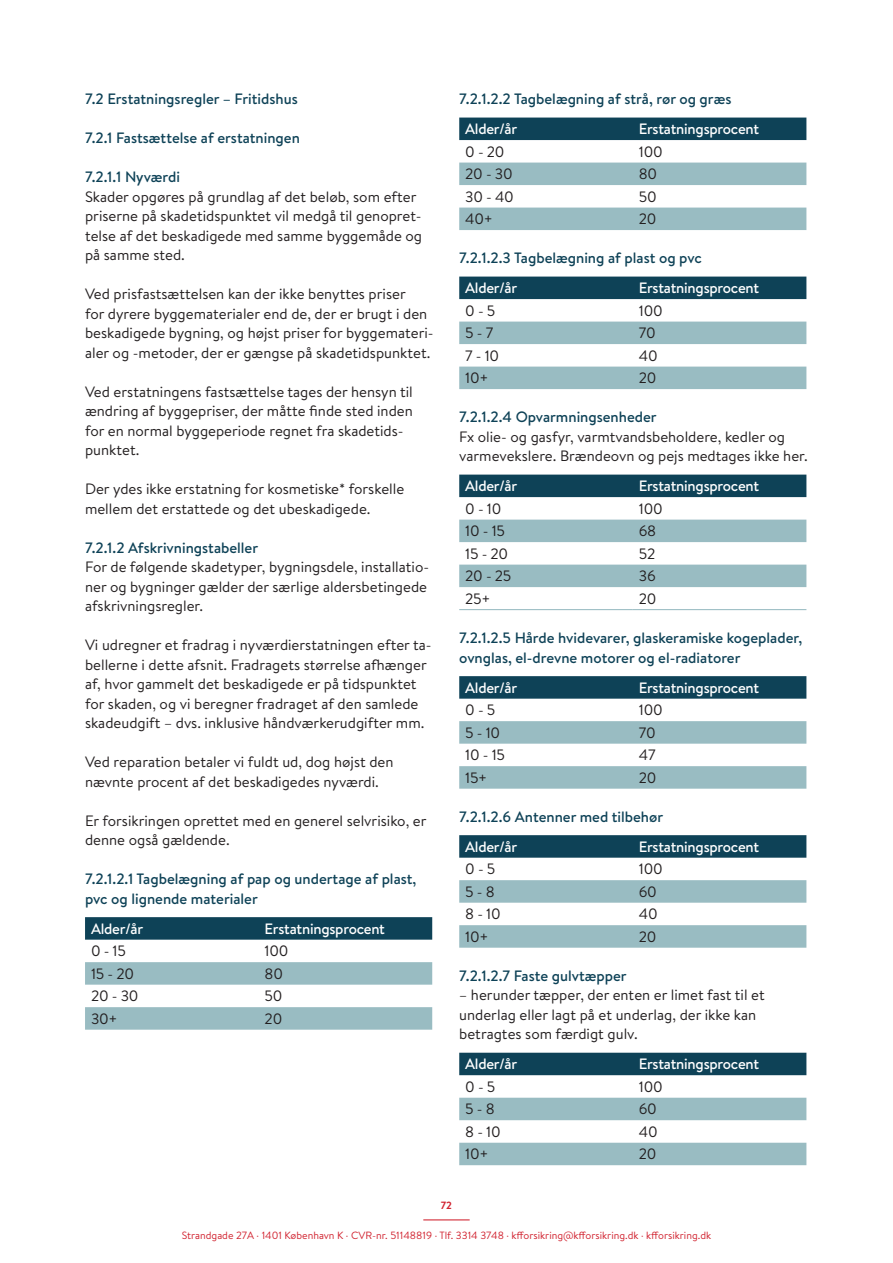
<style>
.page{position:relative;width:893px;height:1263px;background:#fff}
.page>*{position:absolute;margin:0;border:0;box-sizing:border-box;transform-origin:0 0}
.Brød_tekst_MC{font:15px/19.5px "Brandon Text";color:#231f20}
.Brød_tekst_MC-2{font:500 15px/19.5px "Brandon Text";color:#0e4257}
.Brød_tekst_MC-3{font:500 15px "Brandon Text";letter-spacing:-.015em;color:#fff}
.t1{font:10.5px "Brandon Text";color:#d1222f}
.t2{font:700 10.5px "Brandon Text";color:#d1222f}
</style>
<div class="page">
<hr style="left:423px;top:1219px;width:47px;height:1px;background:#d1222f">
<svg style="left:85px;top:917px;width:347px;height:23px;background:#13465a"></svg>
<svg style="left:85px;top:962px;width:347px;height:68px"></svg>
<div style="left:459px;top:118px;width:347px;height:22px;background:#0e4257"></div>
<svg style="left:459px;top:163px;width:347px;height:67px"></svg>
<div style="left:459px;top:277px;width:347px;height:22px;background:#0e4257"></div>
<svg style="left:459px;top:322px;width:347px;height:67px"></svg>
<div style="left:459px;top:475px;width:347px;height:22px;background:#0e4257"></div>
<svg style="left:459px;top:520px;width:347px;height:67px"></svg>
<hr style="left:459px;top:609px;width:174px;height:1px;background:#99bcc2">
<hr style="left:633px;top:609px;width:173px;height:1px;background:#99bcc2">
<svg style="left:459px;top:676px;width:347px;height:23px;background:#13465a"></svg>
<svg style="left:459px;top:721px;width:347px;height:68px"></svg>
<svg style="left:459px;top:835px;width:347px;height:23px;background:#13465a"></svg>
<svg style="left:459px;top:880px;width:347px;height:68px"></svg>
<div style="left:459px;top:1053px;width:347px;height:22px;background:#0e4257"></div>
<svg style="left:459px;top:1098px;width:347px;height:67px"></svg>
<p class="Brød_tekst_MC-2" style="left:85px;top:89px;width:214px">7.2 Erstatningsregler – Fritidshus</p>
<p class="Brød_tekst_MC-2" style="left:85px;top:128px;width:216px">7.2.1 Fastsættelse af erstatningen</p>
<p class="Brød_tekst_MC-2" style="left:85px;top:167px;width:96px">7.2.1.1 Nyværdi</p>
<p class="Brød_tekst_MC" style="left:85px;top:186px;width:339px">Skader opgøres på grundlag af det beløb, som efter priserne på skadetidspunktet vil medgå til genopret&shy;telse af det beskadigede med samme byggemåde og på samme sted.</p>
<p class="Brød_tekst_MC" style="left:85px;top:284px;width:350px">Ved prisfastsættelsen kan der ikke benyttes priser<br>for dyrere byggematerialer end de, der er brugt i den beskadigede bygning, og højst priser for byggemateri&shy;aler og -metoder, der er gængse på skadetidspunktet.</p>
<p class="Brød_tekst_MC" style="left:85px;top:381px;width:329px">Ved erstatningens fastsættelse tages der hensyn til ændring af byggepriser, der måtte finde sted inden for en normal byggeperiode regnet fra skadetids&shy;punktet.</p>
<p class="Brød_tekst_MC" style="left:85px;top:479px;width:321px">Der ydes ikke erstatning for kosmetiske* forskelle mellem det erstattede og det ubeskadigede.</p>
<p class="Brød_tekst_MC-2" style="left:85px;top:537px;width:175px">7.2.1.2 Afskrivningstabeller</p>
<p class="Brød_tekst_MC" style="left:85px;top:557px;width:346px">For de følgende skadetyper, bygningsdele, installatio&shy;ner og bygninger gælder der særlige aldersbetingede afskrivningsregler.</p>
<p class="Brød_tekst_MC" style="left:85px;top:635px;width:348px">Vi udregner et fradrag i nyværdierstatningen efter ta&shy;bellerne i dette afsnit. Fradragets størrelse afhænger af, hvor gammelt det beskadigede er på tidspunktet for skaden, og vi beregner fradraget af den samlede skadeudgift – dvs. inklusive håndværkerudgifter mm.</p>
<p class="Brød_tekst_MC" style="left:85px;top:752px;width:310px">Ved reparation betaler vi fuldt ud, dog højst den nævnte procent af det beskadigedes nyværdi.</p>
<p class="Brød_tekst_MC" style="left:85px;top:810px;width:343px">Er forsikringen oprettet med en generel selvrisiko, er denne også gældende.</p>
<p class="Brød_tekst_MC-2" style="left:85px;top:869px;width:333px">7.2.1.2.1 Tagbelægning af pap og undertage af plast, pvc og lignende materialer</p>
<p class="Brød_tekst_MC-3" style="left:91px;top:918px;width:54px">Alder/år</p>
<p class="Brød_tekst_MC-3" style="left:265px;top:918px;width:122px">Erstatningsprocent</p>
<p class="Brød_tekst_MC" style="left:91px;top:941px;width:36px">0 - 15</p>
<p class="Brød_tekst_MC" style="left:265px;top:941px;width:25px">100</p>
<p class="Brød_tekst_MC" style="left:91px;top:963px;width:44px">15 - 20</p>
<p class="Brød_tekst_MC" style="left:265px;top:963px;width:20px">80</p>
<p class="Brød_tekst_MC" style="left:91px;top:986px;width:49px">20 - 30</p>
<p class="Brød_tekst_MC" style="left:265px;top:986px;width:19px">50</p>
<p class="Brød_tekst_MC" style="left:91px;top:1008px;width:28px">30+</p>
<p class="Brød_tekst_MC" style="left:265px;top:1008px;width:19px">20</p>
<p class="Brød_tekst_MC-2" style="left:459px;top:89px;width:274px">7.2.1.2.2 Tagbelægning af strå, rør og græs</p>
<p class="Brød_tekst_MC-3" style="left:465px;top:119px;width:54px">Alder/år</p>
<p class="Brød_tekst_MC-3" style="left:639px;top:119px;width:122px">Erstatningsprocent</p>
<p class="Brød_tekst_MC" style="left:465px;top:141px;width:41px">0 - 20</p>
<p class="Brød_tekst_MC" style="left:639px;top:141px;width:25px">100</p>
<p class="Brød_tekst_MC" style="left:465px;top:164px;width:49px">20 - 30</p>
<p class="Brød_tekst_MC" style="left:639px;top:164px;width:20px">80</p>
<p class="Brød_tekst_MC" style="left:465px;top:186px;width:50px">30 - 40</p>
<p class="Brød_tekst_MC" style="left:639px;top:186px;width:19px">50</p>
<p class="Brød_tekst_MC" style="left:465px;top:209px;width:29px">40+</p>
<p class="Brød_tekst_MC" style="left:639px;top:209px;width:19px">20</p>
<p class="Brød_tekst_MC-2" style="left:459px;top:248px;width:244px">7.2.1.2.3 Tagbelægning af plast og pvc</p>
<p class="Brød_tekst_MC-3" style="left:465px;top:278px;width:54px">Alder/år</p>
<p class="Brød_tekst_MC-3" style="left:639px;top:278px;width:122px">Erstatningsprocent</p>
<p class="Brød_tekst_MC" style="left:465px;top:300px;width:32px">0 - 5</p>
<p class="Brød_tekst_MC" style="left:639px;top:300px;width:25px">100</p>
<p class="Brød_tekst_MC" style="left:465px;top:323px;width:30px">5 - 7</p>
<p class="Brød_tekst_MC" style="left:639px;top:323px;width:18px">70</p>
<p class="Brød_tekst_MC" style="left:465px;top:345px;width:35px">7 - 10</p>
<p class="Brød_tekst_MC" style="left:639px;top:345px;width:20px">40</p>
<p class="Brød_tekst_MC" style="left:465px;top:368px;width:25px">10+</p>
<p class="Brød_tekst_MC" style="left:639px;top:368px;width:19px">20</p>
<p class="Brød_tekst_MC-2" style="left:459px;top:407px;width:199px">7.2.1.2.4 Opvarmningsenheder</p>
<p class="Brød_tekst_MC" style="left:459px;top:426px;width:350px">Fx olie- og gasfyr, varmtvandsbeholdere, kedler og varmevekslere. Brændeovn og pejs medtages ikke her.</p>
<p class="Brød_tekst_MC-3" style="left:465px;top:476px;width:54px">Alder/år</p>
<p class="Brød_tekst_MC-3" style="left:639px;top:476px;width:122px">Erstatningsprocent</p>
<p class="Brød_tekst_MC" style="left:465px;top:498px;width:38px">0 - 10</p>
<p class="Brød_tekst_MC" style="left:639px;top:498px;width:25px">100</p>
<p class="Brød_tekst_MC" style="left:465px;top:521px;width:41px">10 - 15</p>
<p class="Brød_tekst_MC" style="left:639px;top:521px;width:19px">68</p>
<p class="Brød_tekst_MC" style="left:465px;top:543px;width:44px">15 - 20</p>
<p class="Brød_tekst_MC" style="left:639px;top:543px;width:18px">52</p>
<p class="Brød_tekst_MC" style="left:465px;top:566px;width:48px">20 - 25</p>
<p class="Brød_tekst_MC" style="left:639px;top:566px;width:18px">36</p>
<p class="Brød_tekst_MC" style="left:465px;top:588px;width:27px">25+</p>
<p class="Brød_tekst_MC" style="left:639px;top:588px;width:19px">20</p>
<p class="Brød_tekst_MC-2" style="left:459px;top:628px;width:345px">7.2.1.2.5 Hårde hvidevarer, glaskeramiske kogeplader, ovnglas, el-drevne motorer og el-radiatorer</p>
<p class="Brød_tekst_MC-3" style="left:465px;top:677px;width:54px">Alder/år</p>
<p class="Brød_tekst_MC-3" style="left:639px;top:677px;width:122px">Erstatningsprocent</p>
<p class="Brød_tekst_MC" style="left:465px;top:700px;width:32px">0 - 5</p>
<p class="Brød_tekst_MC" style="left:639px;top:700px;width:25px">100</p>
<p class="Brød_tekst_MC" style="left:465px;top:722px;width:36px">5 - 10</p>
<p class="Brød_tekst_MC" style="left:639px;top:722px;width:18px">70</p>
<p class="Brød_tekst_MC" style="left:465px;top:745px;width:41px">10 - 15</p>
<p class="Brød_tekst_MC" style="left:639px;top:745px;width:18px">47</p>
<p class="Brød_tekst_MC" style="left:465px;top:767px;width:24px">15+</p>
<p class="Brød_tekst_MC" style="left:639px;top:767px;width:19px">20</p>
<p class="Brød_tekst_MC-2" style="left:459px;top:806px;width:205px">7.2.1.2.6 Antenner med tilbehør</p>
<p class="Brød_tekst_MC-3" style="left:465px;top:836px;width:54px">Alder/år</p>
<p class="Brød_tekst_MC-3" style="left:639px;top:836px;width:122px">Erstatningsprocent</p>
<p class="Brød_tekst_MC" style="left:465px;top:859px;width:32px">0 - 5</p>
<p class="Brød_tekst_MC" style="left:639px;top:859px;width:25px">100</p>
<p class="Brød_tekst_MC" style="left:465px;top:881px;width:31px">5 - 8</p>
<p class="Brød_tekst_MC" style="left:639px;top:881px;width:20px">60</p>
<p class="Brød_tekst_MC" style="left:465px;top:904px;width:37px">8 - 10</p>
<p class="Brød_tekst_MC" style="left:639px;top:904px;width:20px">40</p>
<p class="Brød_tekst_MC" style="left:465px;top:926px;width:25px">10+</p>
<p class="Brød_tekst_MC" style="left:639px;top:926px;width:19px">20</p>
<p class="Brød_tekst_MC-2" style="left:459px;top:965px;width:169px">7.2.1.2.7 Faste gulvtæpper</p>
<p class="Brød_tekst_MC" style="left:459px;top:985px;width:307px">– herunder tæpper, der enten er limet fast til et underlag eller lagt på et underlag, der ikke kan betragtes som færdigt gulv.</p>
<p class="Brød_tekst_MC-3" style="left:465px;top:1054px;width:54px">Alder/år</p>
<p class="Brød_tekst_MC-3" style="left:639px;top:1054px;width:122px">Erstatningsprocent</p>
<p class="Brød_tekst_MC" style="left:465px;top:1076px;width:32px">0 - 5</p>
<p class="Brød_tekst_MC" style="left:639px;top:1076px;width:25px">100</p>
<p class="Brød_tekst_MC" style="left:465px;top:1099px;width:31px">5 - 8</p>
<p class="Brød_tekst_MC" style="left:639px;top:1099px;width:20px">60</p>
<p class="Brød_tekst_MC" style="left:465px;top:1121px;width:37px">8 - 10</p>
<p class="Brød_tekst_MC" style="left:639px;top:1121px;width:20px">40</p>
<p class="Brød_tekst_MC" style="left:465px;top:1144px;width:25px">10+</p>
<p class="Brød_tekst_MC" style="left:639px;top:1144px;width:19px">20</p>
<p class="t2" style="left:441px;top:1198px;width:13px">72</p>
<p class="t1" style="left:182px;top:1228px;width:531px">Strandgade 27A · 1401 København K · CVR-nr. 51148819 · Tlf. 3314 3748 · kfforsikring@kfforsikring.dk · kfforsikring.dk</p>
</div>
